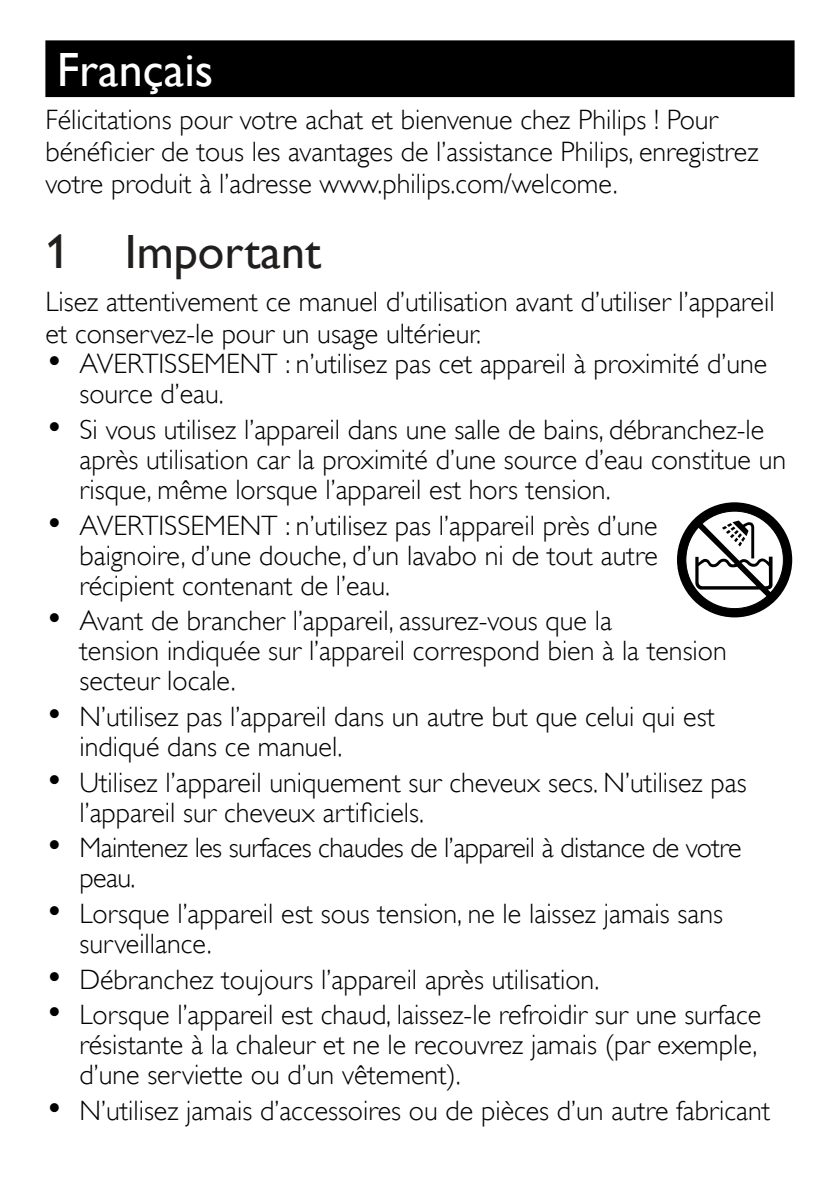
<style>
.page{position:relative;width:840px;height:1191px;background:#fff}
.page>*{position:absolute;margin:0;border:0;box-sizing:border-box;transform-origin:0 0}
.t1{font:48px "Gill Sans Alt One WGL";color:#211e1e}
.t2{font:48px "Gill Sans Alt One WGL";color:#fff}
.t3{font:28px/30px "Gill Sans Alt One WGL Light";color:#000}
.t4{font:28px/30px "Gill Sans Alt One WGL Light";letter-spacing:-.02em;color:#000}
.s1{font-size:36px}
</style>
<div class="page">
<div style="left:45px;top:40px;width:749px;height:57px;background:#000"></div>
<svg style="left:677px;top:502px;width:114px;height:115px"></svg>
<h1 class="t2" style="left:57px;top:37px;width:158px">Français</h1>
<p class="t3" style="left:45px;top:104px;width:714px;line-height:32px">Félicitations pour votre achat et bienvenue chez Philips ! Pour bénéficier de tous les avantages de l’assistance Philips, enregistrez votre produit à l’adresse www.philips.com/welcome.</p>
<h1 class="t1" style="left:45px;top:219px;width:277px">1 Important</h1>
<p class="t3" style="left:45px;top:286px;width:730px;line-height:32px">Lisez attentivement ce manuel d’utilisation avant d’utiliser l’appareil et conservez-le pour un usage ultérieur.</p>
<p class="t3" style="left:79px;top:349px;width:689px;text-indent:-34px"><span class="s1">•</span> AVERTISSEMENT : n’utilisez pas cet appareil à proximité d’une source d’eau.</p>
<p class="t3" style="left:79px;top:415px;width:707px;text-indent:-34px"><span class="s1">•</span> Si vous utilisez l’appareil dans une salle de bains, débranchez-le après utilisation car la proximité d’une source d’eau constitue un risque, même lorsque l’appareil est hors tension.</p>
<p class="t3" style="left:79px;top:510px;width:579px;text-align:justify;text-indent:-34px"><span class="s1">•</span> AVERTISSEMENT : n’utilisez pas l’appareil près d’une baignoire, d’une douche, d’un lavabo ni de tout autre récipient contenant de l’eau.</p>
<p class="t3" style="left:79px;top:606px;width:648px;text-indent:-34px"><span class="s1">•</span> Avant de brancher l’appareil, assurez-vous que la<br>tension indiquée sur l’appareil correspond bien à la tension secteur locale.</p>
<p class="t3" style="left:79px;top:701px;width:636px;text-indent:-34px"><span class="s1">•</span> N’utilisez pas l’appareil dans un autre but que celui qui est indiqué dans ce manuel.</p>
<p class="t3" style="left:79px;top:767px;width:668px;text-indent:-34px"><span class="s1">•</span> Utilisez l’appareil uniquement sur cheveux secs. N’utilisez pas l’appareil sur cheveux artificiels.</p>
<p class="t4" style="left:79px;top:833px;width:663px;text-indent:-34px"><span class="s1">•</span> Maintenez les surfaces chaudes de l’appareil à distance de votre peau.</p>
<p class="t3" style="left:79px;top:899px;width:644px;text-indent:-34px"><span class="s1">•</span> Lorsque l’appareil est sous tension, ne le laissez jamais sans surveillance.</p>
<p class="t3" style="left:45px;top:964px;width:555px"><span class="s1">•</span> Débranchez toujours l’appareil après utilisation.</p>
<p class="t3" style="left:79px;top:1000px;width:682px;text-indent:-34px"><span class="s1">•</span> Lorsque l’appareil est chaud, laissez-le refroidir sur une surface résistante à la chaleur et ne le recouvrez jamais (par exemple, d’une serviette ou d’un vêtement).</p>
<p class="t3" style="left:45px;top:1096px;width:726px"><span class="s1">•</span> N’utilisez jamais d’accessoires ou de pièces d’un autre fabricant</p>
</div>
